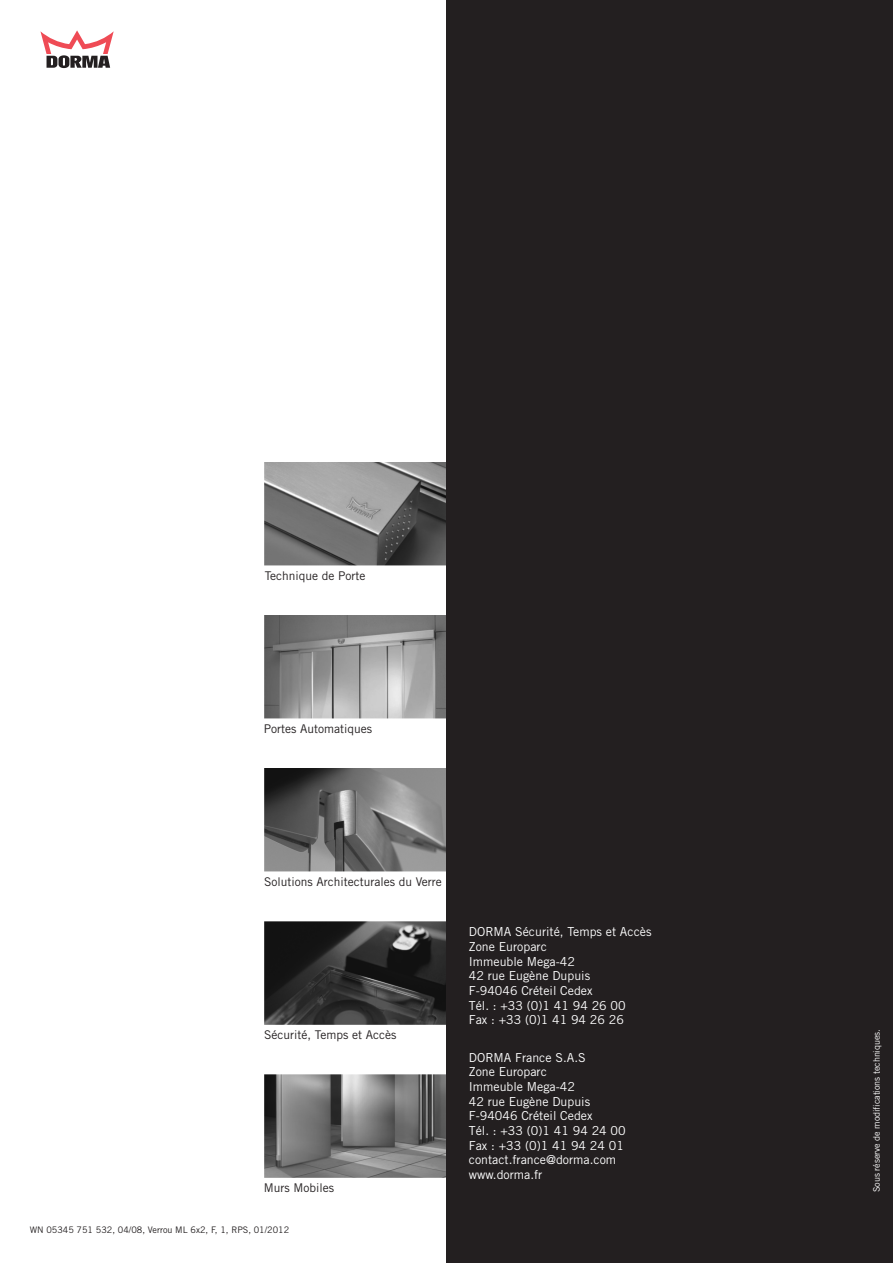
<style>
.page{position:relative;width:893px;height:1263px;background:#fff}
.page>*{position:absolute;margin:0;border:0;box-sizing:border-box;transform-origin:0 0}
.t1{font:12.3px/14.7px "Trade Gothic";color:#fff}
.t2{font:12px "Trade Gothic";color:#231f20}
.t3{font:9px "Trade Gothic";color:#231f20}
.t4{font:9px "Trade Gothic";letter-spacing:-.01em;color:#fff}
</style>
<div class="page">
<img style="left:264px;top:463px;width:182px;height:102px">
<img style="left:264px;top:1074px;width:182px;height:104px">
<img style="left:264px;top:922px;width:182px;height:103px">
<img style="left:264px;top:769px;width:182px;height:103px">
<img style="left:264px;top:616px;width:182px;height:103px">
<div style="left:446px;top:0;width:447px;height:1263px;background:#231f20"></div>
<svg style="left:40px;top:30px;width:74px;height:38px"></svg>
<p class="t2" style="left:265px;top:569px;width:102px">Technique de Porte</p>
<p class="t2" style="left:264px;top:722px;width:110px">Portes Automatiques</p>
<p class="t2" style="left:264px;top:875px;width:179px">Solutions Architecturales du Verre</p>
<p class="t2" style="left:264px;top:1028px;width:134px">Sécurité, Temps et Accès</p>
<p class="t2" style="left:264px;top:1180px;width:72px">Murs Mobiles</p>
<p class="t3" style="left:30px;top:1224px;width:261px">WN 05345 751 532, 04/08, Verrou ML 6x2, F, 1, RPS, 01/2012</p>
<p class="t1" style="left:469px;top:926px;width:184px">DORMA Sécurité, Temps et Accès<br>Zone Europarc<br>Immeuble Mega-42<br>42 rue Eugène Dupuis<br>F-94046 Créteil Cedex<br>Tél. : +33 (0)1 41 94 26 00<br>Fax : +33 (0)1 41 94 26 26</p>
<p class="t1" style="left:469px;top:1051px;width:158px">DORMA France S.A.S<br>Zone Europarc<br>Immeuble Mega-42<br>42 rue Eugène Dupuis<br>F-94046 Créteil Cedex<br>Tél. : +33 (0)1 41 94 24 00<br>Fax : +33 (0)1 41 94 24 01 contact.france@dorma.com www.dorma.fr</p>
<p class="t4" style="left:871px;top:1192px;width:164px;rotate:-90deg">Sous réserve de modifications techniques.</p>
</div>
